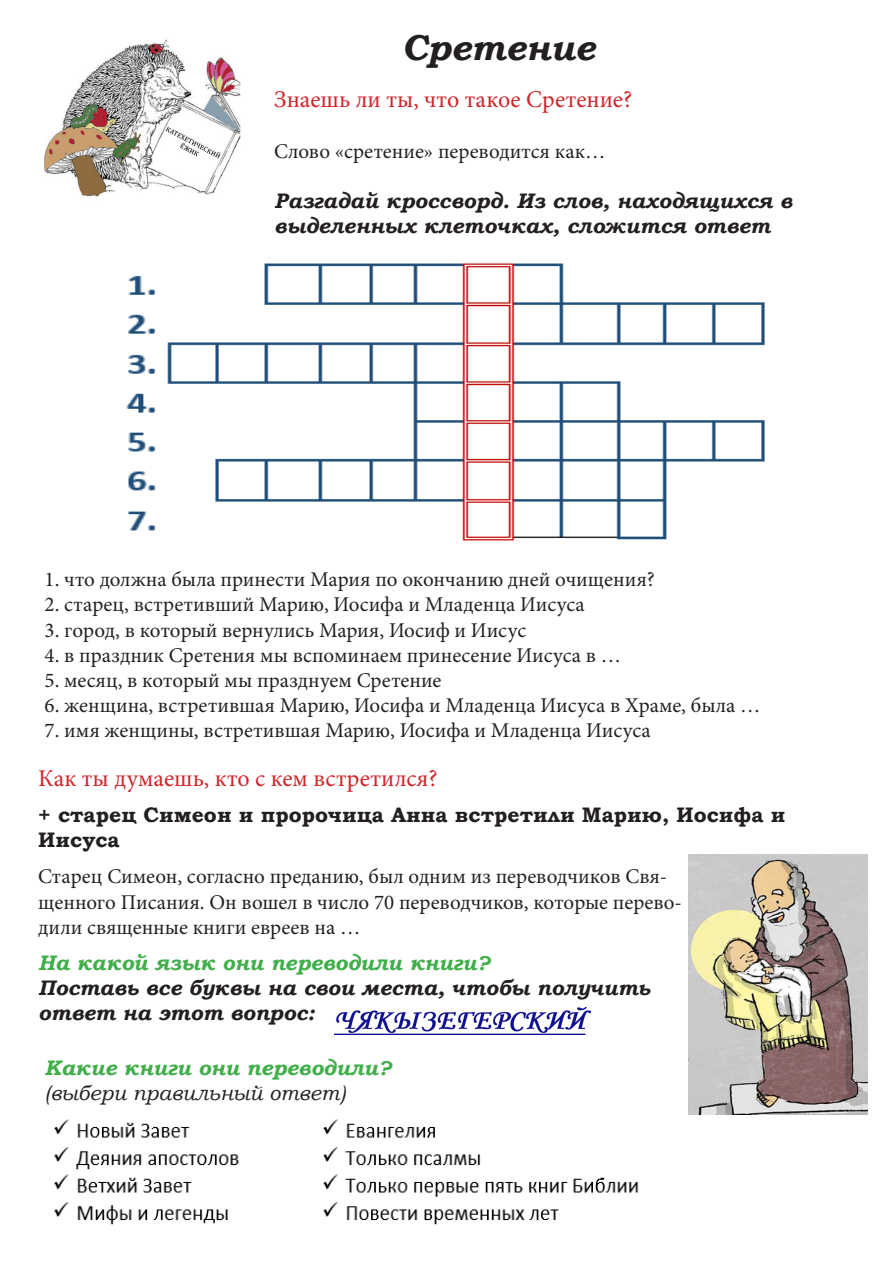
<style>
.page{position:relative;width:893px;height:1263px;background:#fff}
.page>*{position:absolute;margin:0;border:0;box-sizing:border-box;transform-origin:0 0}
.t1{font:italic 700 36px "Bookman Old Style";color:#231f20}
.t2{font:24px "Minion Pro";color:#d1232a}
.t3{font:21px/25.2px "Minion Pro";color:#231f20}
.t4{font:italic 700 21px/25.2px "Bookman Old Style";color:#231f20}
.t5{font:700 21px/25.2px "Bookman Old Style";color:#231f20}
.t6{font:italic 700 21px "Bookman Old Style";color:#40ae49}
.t7{font:italic 21px "Bookman Old Style";color:#231f20}
</style>
<div class="page">
<img style="left:45px;top:39px;width:195px;height:158px">
<img style="left:126px;top:263px;width:639px;height:278px">
<img style="left:689px;top:855px;width:178px;height:259px">
<img style="left:335px;top:1008px;width:255px;height:26px">
<img style="left:53px;top:1119px;width:586px;height:106px">
<p class="t1" style="left:402px;top:21px;width:195px">Сретение</p>
<p class="t2" style="left:274px;top:83px;width:359px">Знаешь ли ты, что такое Сретение?</p>
<p class="t3" style="left:274px;top:138px;width:333px">Слово «сретение» переводится как…</p>
<p class="t4" style="left:274px;top:188px;width:519px">Разгадай кроссворд. Из слов, находящихся в выделенных клеточках, сложится ответ</p>
<p class="t3" style="left:45px;top:567px;width:612px">1. что должна была принести Мария по окончанию дней очищения?</p>
<p class="t3" style="left:45px;top:592px;width:542px">2. старец, встретивший Марию, Иосифа и Младенца Иисуса</p>
<p class="t3" style="left:45px;top:617px;width:483px">3. город, в который вернулись Мария, Иосиф и Иисус</p>
<p class="t3" style="left:45px;top:642px;width:578px">4. в праздник Сретения мы вспоминаем принесение Иисуса в …</p>
<p class="t3" style="left:45px;top:668px;width:398px">5. месяц, в который мы празднуем Сретение</p>
<p class="t3" style="left:45px;top:693px;width:717px">6. женщина, встретившая Марию, Иосифа и Младенца Иисуса в Храме, была …</p>
<p class="t3" style="left:45px;top:718px;width:608px">7. имя женщины, встретившая Марию, Иосифа и Младенца Иисуса</p>
<p class="t2" style="left:38px;top:762px;width:401px">Как ты думаешь, кто с кем встретился?</p>
<p class="t5" style="left:38px;top:802px;width:749px">+ старец Симеон и пророчица Анна встретили Марию, Иосифа и<br>Иисуса</p>
<p class="t3" style="left:38px;top:864px;width:645px">Старец Симеон, согласно преданию, был одним из переводчиков Свя&shy;щенного Писания. Он вошел в число 70 переводчиков, которые перево&shy;дили священные книги евреев на …</p>
<p class="t6" style="left:38px;top:947px;width:453px">На какой язык они переводили книги?</p>
<p class="t4" style="left:38px;top:975px;width:613px">Поставь все буквы на свои места, чтобы получить ответ на этот вопрос:</p>
<p class="t6" style="left:45px;top:1052px;width:348px">Какие книги они переводили?</p>
<p class="t7" style="left:45px;top:1079px;width:303px">(выбери правильный ответ)</p>
</div>
